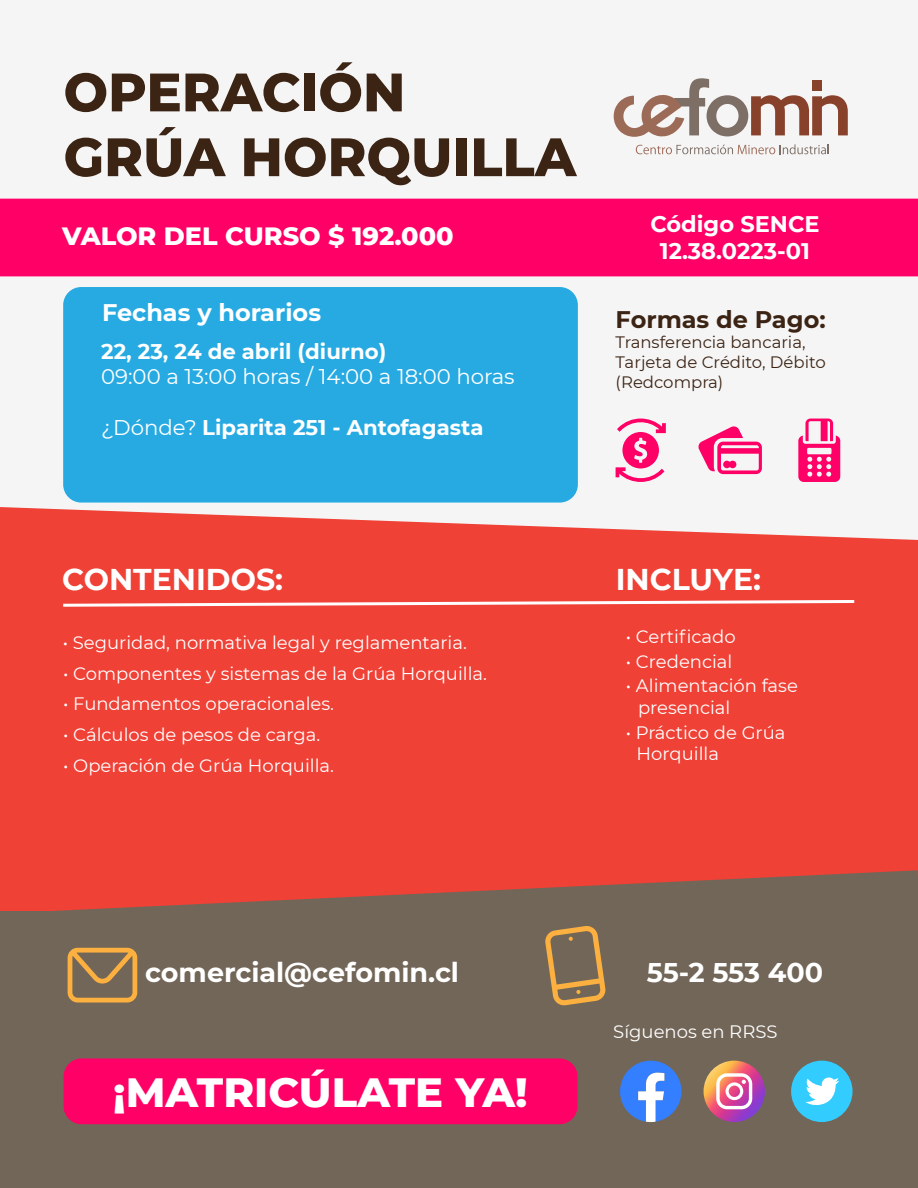
<style>
.page{position:relative;width:918px;height:1188px;background:#f5f5f5}
.page>*{position:absolute;margin:0;border:0;box-sizing:border-box;transform-origin:0 0}
.t1{font:800 54px/64.8px "Montserrat";color:#3c2415}
.t2{font:800 41.7px "Montserrat";color:#fff}
.t3{font:700 30px "Montserrat";color:#fff}
.t4{font:700 27px "Montserrat";color:#fff}
.t5{font:800 25.5px "Montserrat";color:#fff}
.t6{font:700 24px "Montserrat";color:#fff}
.t7{font:700 24px "Montserrat";color:#3c2415}
.t8{font:700 22.5px/27px "Montserrat";color:#fff;text-align:center}
.t9{font:700 21.3px "Montserrat";color:#fff}
.t10{font:21.3px "Montserrat";color:#fff}
.t11{font:18px/21.6px "Montserrat";color:#fff}
.t12{font:16.5px/19.8px "Montserrat";color:#3c2415}
.s1{font-weight:400}
</style>
<div class="page">
<div style="left:0;top:902px;width:918px;height:286px;background:#726658"></div>
<div style="left:0;top:540px;width:918px;height:370px;background:#ef4136"></div>
<div style="left:0;top:199px;width:918px;height:77px;background:#f06"></div>
<div style="left:63px;top:287px;width:515px;height:216px;background:#27aae1;border-radius:18px"></div>
<svg style="left:798px;top:419px;width:42px;height:63px"></svg>
<svg style="left:616px;top:419px;width:50px;height:63px"></svg>
<svg style="left:698px;top:426px;width:64px;height:48px"></svg>
<svg style="left:614px;top:78px;width:234px;height:59px"></svg>
<svg style="left:636px;top:144px;width:193px;height:10px"></svg>
<div style="left:64px;top:1058px;width:514px;height:66px;background:#f06;border-radius:18px"></div>
<svg style="left:545px;top:926px;width:61px;height:80px"></svg>
<svg style="left:68px;top:948px;width:69px;height:55px"></svg>
<svg style="left:63px;top:600px;width:792px;height:7px"></svg>
<div style="left:791px;top:1061px;width:62px;height:61px;background:#3cf;border-radius:50%"></div>
<svg style="left:805px;top:1077px;width:34px;height:28px"></svg>
<svg style="left:704px;top:1061px;width:61px;height:61px;background:#cf688b"></svg>
<svg style="left:716px;top:1073px;width:36px;height:36px"></svg>
<svg style="left:620px;top:1061px;width:61px;height:61px"></svg>
<svg style="left:0;top:507px;width:918px;height:33px"></svg>
<svg style="left:0;top:870px;width:918px;height:41px"></svg>
<h1 class="t1" style="left:64px;top:57px;width:514px">OPERACIÓN<br>GRÚA HORQUILLA</h1>
<h3 class="t5" style="left:62px;top:217px;width:393px">VALOR DEL CURSO $ 192.000</h3>
<h3 class="t6" style="left:102px;top:296px;width:220px">Fechas y horarios</h3>
<p class="t9" style="left:101px;top:336px;width:287px">22, 23, 24 de abril (diurno)</p>
<p class="t10" style="left:101px;top:362px;width:415px">09:00 a 13:00 horas / 14:00 a 18:00 horas</p>
<p class="t9" style="left:101px;top:412px;width:384px"><span class="s1">¿Dónde?</span> Liparita 251 - Antofagasta</p>
<p class="t8" style="left:650px;top:209px;width:171px">Código SENCE<br>12.38.0223-01</p>
<h3 class="t7" style="left:616px;top:303px;width:212px">Formas de Pago:</h3>
<p class="t12" style="left:616px;top:332px;width:212px">Transferencia bancaria,<br>Tarjeta de Crédito, Débito (Redcompra)</p>
<h3 class="t3" style="left:62px;top:558px;width:222px">CONTENIDOS:</h3>
<h3 class="t3" style="left:616px;top:558px;width:147px">INCLUYE:</h3>
<p class="t11" style="left:63px;top:632px;width:406px">• Seguridad, normativa legal y reglamentaria.</p>
<p class="t11" style="left:63px;top:662px;width:425px">• Componentes y sistemas de la Grúa Horquilla.</p>
<p class="t11" style="left:63px;top:692px;width:272px">• Fundamentos operacionales.</p>
<p class="t11" style="left:63px;top:723px;width:258px">• Cálculos de pesos de carga.</p>
<p class="t11" style="left:63px;top:754px;width:272px">• Operación de Grúa Horquilla.</p>
<p class="t11" style="left:626px;top:625px;width:111px">• Certificado</p>
<p class="t11" style="left:626px;top:650px;width:108px">• Credencial</p>
<p class="t11" style="left:638px;top:675px;width:161px;text-indent:-12px">• Alimentación fase presencial</p>
<p class="t11" style="left:637px;top:721px;width:150px;text-indent:-11px">• Práctico de Grúa<br>Horquilla</p>
<h3 class="t4" style="left:145px;top:953px;width:315px">comercial@cefomin.cl</h3>
<h3 class="t4" style="left:647px;top:953px;width:178px">55-2 553 400</h3>
<h2 class="t2" style="left:113px;top:1061px;width:416px">¡MATRICÚLATE YA!</h2>
<p class="t11" style="left:613px;top:1021px;width:166px">Síguenos en RRSS</p>
</div>
